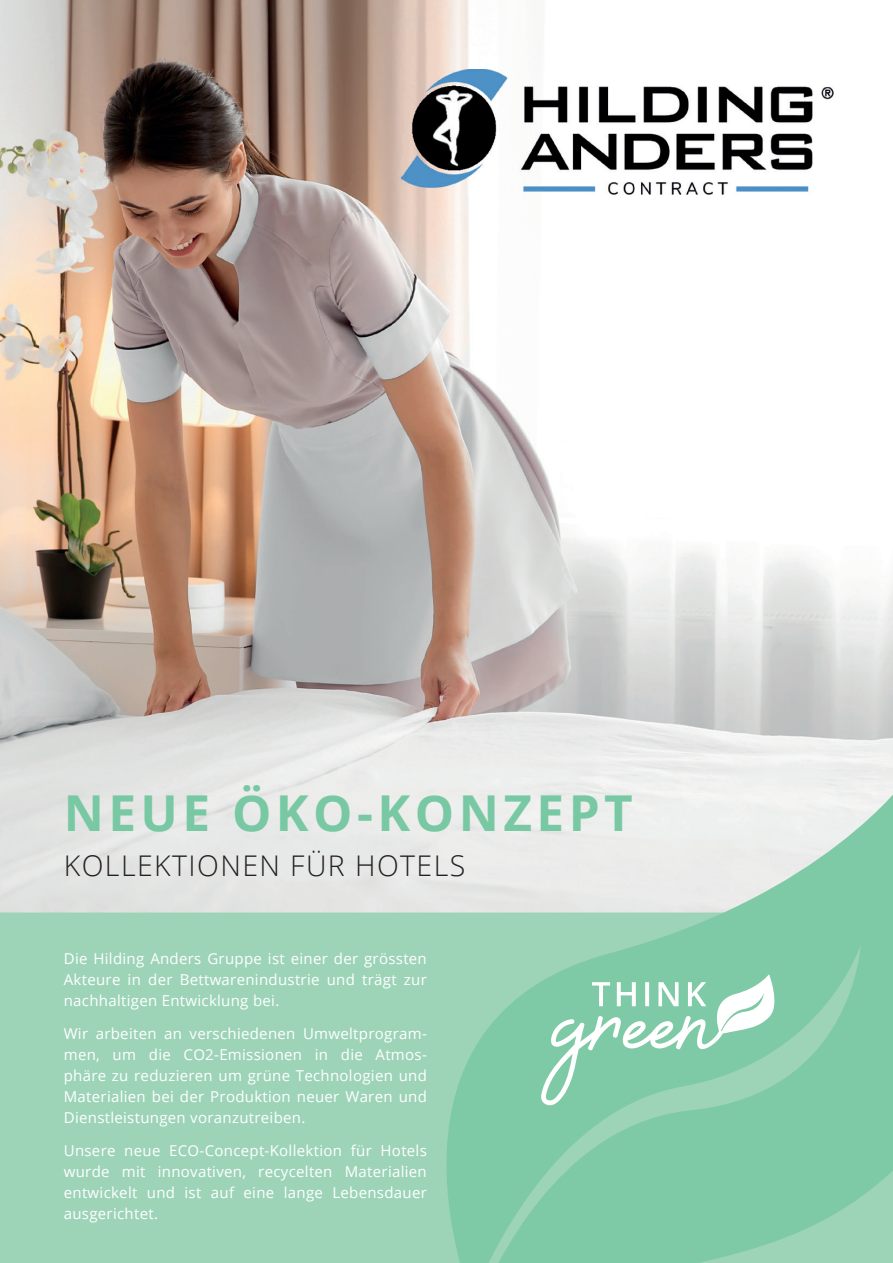
<style>
.page{position:relative;width:893px;height:1263px;background:#fff}
.page>*{position:absolute;margin:0;border:0;box-sizing:border-box;transform-origin:0 0}
.t1{font:700 49.5px "Open Sans";letter-spacing:.09em;color:#78c8a4}
.t2{font:300 28.5px "Open Sans";letter-spacing:.05em;color:#231f20}
.t3{font:15px/21px "Open Sans";letter-spacing:.02em;color:#fff;text-align:justify}
</style>
<div class="page">
<div style="left:0;top:912px;width:893px;height:351px;background:#9dd4b8"></div>
<img style="left:0;top:0;width:893px;height:912px">
<svg style="left:379px;top:778px;width:514px;height:485px"></svg>
<img style="left:401px;top:69px;width:433px;height:129px">
<svg style="left:540px;top:974px;width:241px;height:132px;background:#99d4b7"></svg>
<h1 class="t1" style="left:64px;top:778px;width:571px">NEUE ÖKO-KONZEPT</h1>
<h2 class="t2" style="left:64px;top:846px;width:403px">KOLLEKTIONEN FÜR HOTELS</h2>
<p class="t3" style="left:64px;top:948px;width:365px">Die Hilding Anders Gruppe ist einer der grössten Akteure in der Bettwarenindustrie und trägt zur nachhaltigen Entwicklung bei.</p>
<p class="t3" style="left:64px;top:1023px;width:365px">Wir arbeiten an verschiedenen Umweltprogram&shy;men, um die CO2-Emissionen in die Atmos&shy;phäre zu reduzieren um grüne Technologien und Materialien bei der Produktion neuer Waren und Dienstleistungen voranzutreiben.</p>
<p class="t3" style="left:64px;top:1140px;width:365px">Unsere neue ECO-Concept-Kollektion für Hotels wurde mit innovativen, recycelten Materialien entwickelt und ist auf eine lange Lebensdauer ausgerichtet.</p>
</div>
